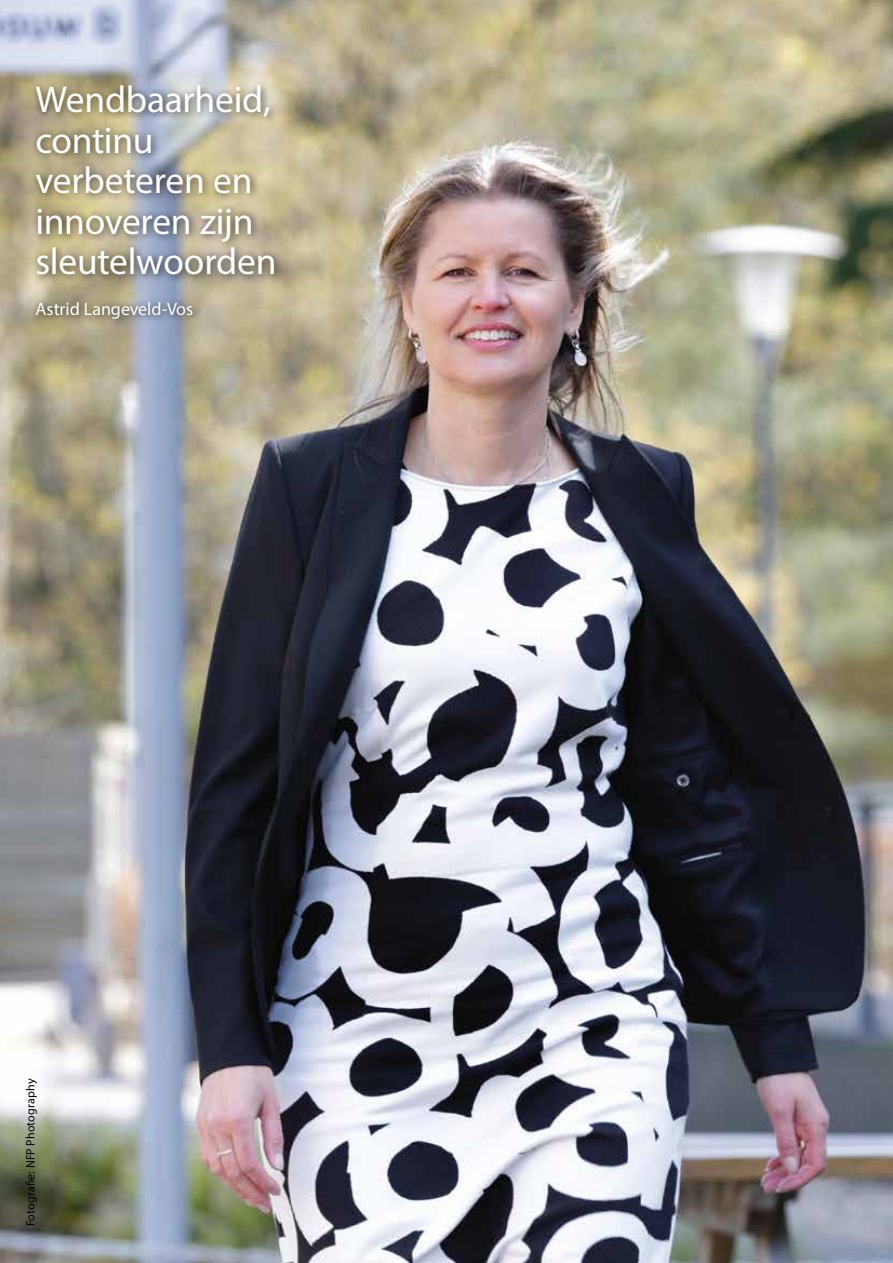
<style>
.page{position:relative;width:893px;height:1263px;background:#fff}
.page>*{position:absolute;margin:0;border:0;box-sizing:border-box;transform-origin:0 0}
.t1{font:37.5px/40.5px "Myriad Pro";letter-spacing:-.005em;color:#fff}
.t2{font:18px "Myriad Pro";color:#fff}
.t3{font:12px "Myriad Pro";letter-spacing:.01em;color:#000}
</style>
<div class="page">
<img style="left:0;top:0;width:893px;height:1263px">
<div style="left:30px;top:79px;width:254px;height:248px;background:#000;opacity:.75"></div>
<p class="t1" style="left:35px;top:79px;width:243px">Wendbaarheid, continu verbeteren en innoveren zijn sleutelwoorden</p>
<p class="t2" style="left:35px;top:298px;width:159px">Astrid Langeveld-Vos</p>
<p class="t3" style="left:23px;top:1226px;width:149px;rotate:-90deg">Fotografie: NFP Photography</p>
</div>
